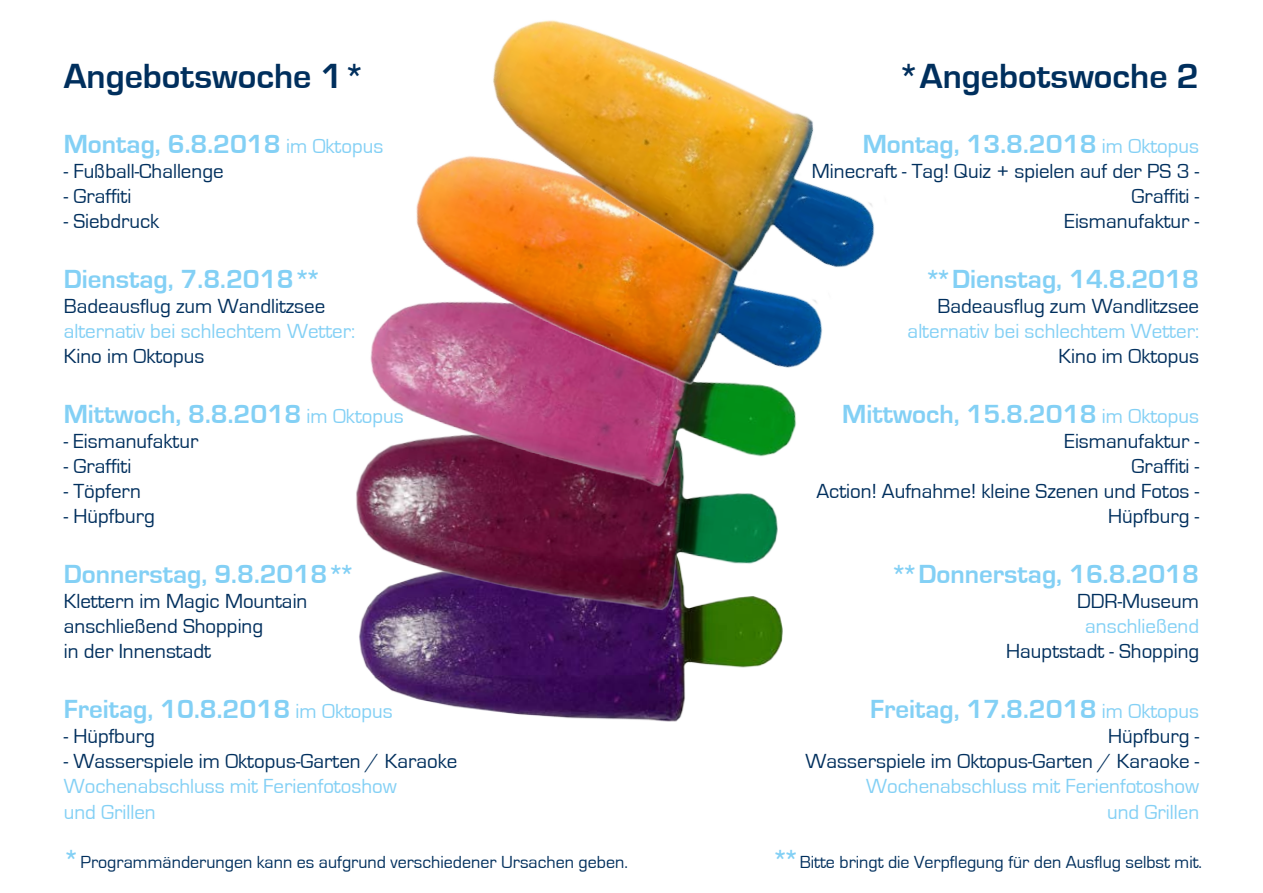
<style>
.page{position:relative;width:1263px;height:893px;background:#fff}
.page>*{position:absolute;margin:0;border:0;box-sizing:border-box;transform-origin:0 0}
.t1{font:700 36px "Eurostile";color:#002f5d}
.t2{font:700 27px "Eurostile";color:#83d0f5}
.t3{font:21px/25.2px "Eurostile";color:#002f5d;text-align:right}
.t4{font:21px/25.2px "Eurostile";color:#83d0f5}
.t5{font:18px "Eurostile";color:#002f5d}
.s1{font-weight:400;font-size:21px}
.s2{font-weight:700;font-size:27px;color:#83d0f5}
</style>
<div class="page">
<img style="left:359px;top:625px;width:424px;height:97px">
<img style="left:359px;top:519px;width:423px;height:106px">
<img style="left:356px;top:323px;width:440px;height:196px">
<img style="left:384px;top:159px;width:439px;height:265px">
<img style="left:454px;top:20px;width:421px;height:305px">
<h1 class="t1" style="left:64px;top:56px;width:303px">Angebotswoche 1*</h1>
<p class="t2" style="left:64px;top:129px;width:321px">Montag, 6.8.2018 <span class="s1">im Oktopus</span></p>
<p class="t3" style="left:64px;top:159px;width:161px">- Fußball-Challenge</p>
<p class="t3" style="left:64px;top:184px;width:69px">- Graffiti</p>
<p class="t3" style="left:64px;top:209px;width:97px">- Siebdruck</p>
<p class="t2" style="left:64px;top:264px;width:259px">Dienstag, 7.8.2018**</p>
<p class="t3" style="left:64px;top:294px;width:263px">Badeausflug zum Wandlitzsee</p>
<p class="t4" style="left:64px;top:319px;width:293px">alternativ bei schlechtem Wetter:</p>
<p class="t3" style="left:64px;top:344px;width:142px">Kino im Oktopus</p>
<p class="t2" style="left:64px;top:399px;width:341px">Mittwoch, 8.8.2018 <span class="s1">im Oktopus</span></p>
<p class="t3" style="left:64px;top:429px;width:136px">- Eismanufaktur</p>
<p class="t3" style="left:64px;top:454px;width:69px">- Graffiti</p>
<p class="t3" style="left:64px;top:479px;width:79px">- Töpfern</p>
<p class="t3" style="left:64px;top:504px;width:92px">- Hüpfburg</p>
<p class="t2" style="left:64px;top:559px;width:293px">Donnerstag, 9.8.2018**</p>
<p class="t3" style="left:64px;top:589px;width:245px;text-align:left">Klettern im Magic Mountain anschließend Shopping<br>in der Innenstadt</p>
<p class="t2" style="left:64px;top:694px;width:331px">Freitag, 10.8.2018 <span class="s1">im Oktopus</span></p>
<p class="t3" style="left:64px;top:724px;width:92px">- Hüpfburg</p>
<p class="t3" style="left:64px;top:749px;width:395px">- Wasserspiele im Oktopus-Garten / Karaoke</p>
<p class="t4" style="left:64px;top:774px;width:335px">Wochenabschluss mit Ferienfotoshow und Grillen</p>
<h1 class="t1" style="left:897px;top:56px;width:303px">*Angebotswoche 2</h1>
<p class="t2" style="left:863px;top:129px;width:338px">Montag, 13.8.2018 <span class="s1">im Oktopus</span></p>
<p class="t3" style="left:812px;top:159px;width:389px">Minecraft - Tag! Quiz + spielen auf der PS 3 -<br>Graffiti -<br>Eismanufaktur -</p>
<p class="t2" style="left:924px;top:264px;width:276px">**Dienstag, 14.8.2018</p>
<p class="t3" style="left:937px;top:294px;width:263px">Badeausflug zum Wandlitzsee</p>
<p class="t4" style="left:908px;top:319px;width:293px">alternativ bei schlechtem Wetter:</p>
<p class="t3" style="left:1059px;top:344px;width:142px">Kino im Oktopus</p>
<p class="t2" style="left:842px;top:399px;width:358px">Mittwoch, 15.8.2018 <span class="s1">im Oktopus</span></p>
<p class="t3" style="left:816px;top:429px;width:384px">Eismanufaktur -<br>Graffiti -<br>Action! Aufnahme! kleine Szenen und Fotos -<br>Hüpfburg -</p>
<p class="t2" style="left:891px;top:559px;width:310px">**Donnerstag, 16.8.2018</p>
<p class="t3" style="left:1077px;top:589px;width:124px">DDR-Museum</p>
<p class="t4" style="left:1085px;top:614px;width:116px">anschließend</p>
<p class="t3" style="left:1006px;top:639px;width:194px">Hauptstadt - Shopping</p>
<p class="t2" style="left:870px;top:694px;width:331px">Freitag, 17.8.2018 <span class="s1">im Oktopus</span></p>
<p class="t3" style="left:805px;top:724px;width:395px">Hüpfburg -<br>Wasserspiele im Oktopus-Garten / Karaoke -</p>
<p class="t4" style="left:866px;top:774px;width:335px;text-align:right">Wochenabschluss mit Ferienfotoshow und Grillen</p>
<p class="t5" style="left:63px;top:853px;width:567px"><span class="s2">*</span>Programmänderungen kann es aufgrund verschiedener Ursachen geben.</p>
<p class="t5" style="left:772px;top:853px;width:432px"><span class="s2">**</span>Bitte bringt die Verpflegung für den Ausflug selbst mit.</p>
</div>
